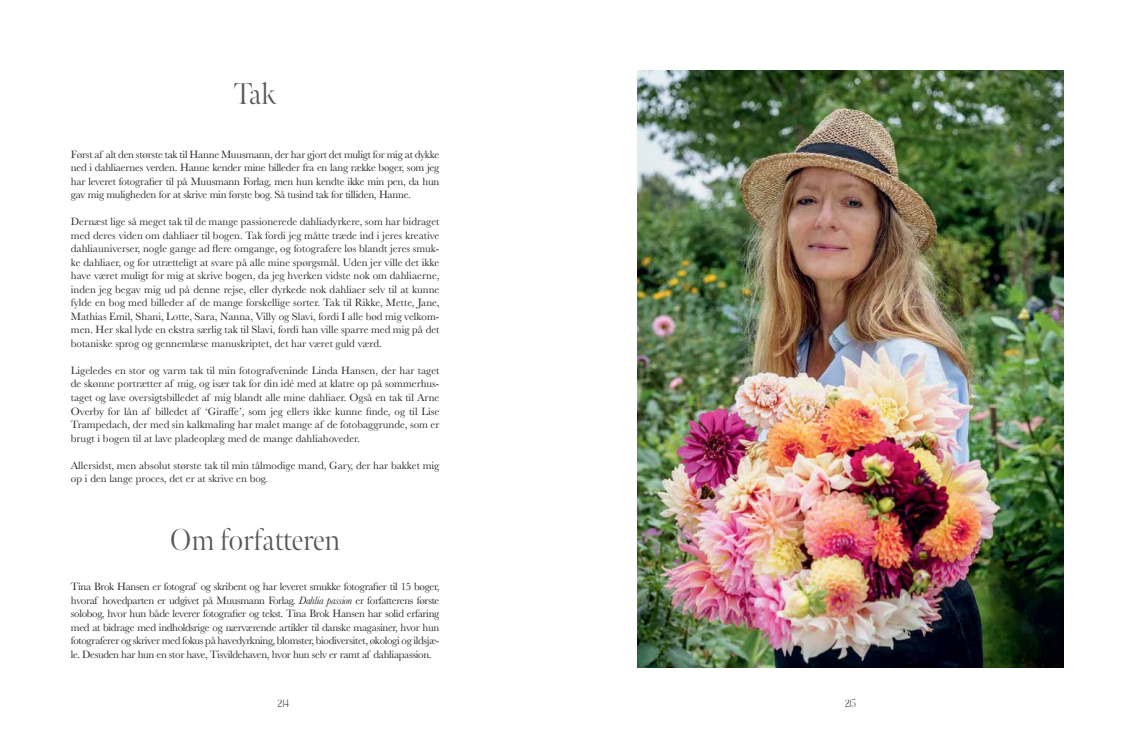
<style>
.page{position:relative;width:1134px;height:738px;background:#fff}
.page>*{position:absolute;margin:0;border:0;box-sizing:border-box;transform-origin:0 0}
.t1{font:300 30px "Meno Banner";color:#58595b}
.t2{font:11px/13.5px "Baskerville";color:#292829;text-align:justify}
.t3{font:11px "Des Morgan";color:#000}
.s1{font-style:italic}
</style>
<div class="page">
<img style="left:638px;top:71px;width:425px;height:595px">
<h1 class="t1" style="left:234px;top:75px;width:44px">Tak</h1>
<p class="t2" style="left:71px;top:147px;width:370px">Først af alt den største tak til Hanne Muusmann, der har gjort det muligt for mig at dykke ned i dahliaernes verden. Hanne kender mine billeder fra en lang række bøger, som jeg har leveret fotografier til på Muusmann Forlag, men hun kendte ikke min pen, da hun gav mig muligheden for at skrive min første bog. Så tusind tak for tilliden, Hanne.</p>
<p class="t2" style="left:71px;top:215px;width:370px">Dernæst lige så meget tak til de mange passionerede dahliadyrkere, som har bidraget med deres viden om dahliaer til bogen. Tak fordi jeg måtte træde ind i jeres kreative dahliauniverser, nogle gange ad flere omgange, og fotografere løs blandt jeres smuk&shy;ke dahliaer, og for utrætteligt at svare på alle mine spørgsmål. Uden jer ville det ikke have været muligt for mig at skrive bogen, da jeg hverken vidste nok om dahliaerne, inden jeg begav mig ud på denne rejse, eller dyrkede nok dahliaer selv til at kunne fylde en bog med billeder af de mange forskellige sorter. Tak til Rikke, Mette, Jane, Mathias Emil, Shani, Lotte, Sara, Nanna, Villy og Slavi, fordi I alle bød mig velkom&shy;men. Her skal lyde en ekstra særlig tak til Slavi, fordi han ville sparre med mig på det botaniske sprog og gennemlæse manuskriptet, det har været guld værd.</p>
<p class="t2" style="left:71px;top:363px;width:370px">Ligeledes en stor og varm tak til min fotografveninde Linda Hansen, der har taget de skønne portrætter af mig, og især tak for din idé med at klatre op på sommerhus&shy;taget og lave oversigtsbilledet af mig blandt alle mine dahliaer. Også en tak til Arne Overby for lån af billedet af ‘Giraffe’, som jeg ellers ikke kunne finde, og til Lise Trampedach, der med sin kalkmaling har malet mange af de fotobaggrunde, som er brugt i bogen til at lave pladeoplæg med de mange dahliahoveder.</p>
<p class="t2" style="left:71px;top:458px;width:370px">Allersidst, men absolut største tak til min tålmodige mand, Gary, der har bakket mig op i den lange proces, det er at skrive en bog.</p>
<h1 class="t1" style="left:170px;top:521px;width:171px">Om forfatteren</h1>
<p class="t2" style="left:71px;top:579px;width:370px">Tina Brok Hansen er fotograf og skribent og har leveret smukke fotografier til 15 bøger, hvoraf hovedparten er udgivet på Muusmann Forlag. <span class="s1">Dahlia passion</span> er forfatterens første solobog, hvor hun både leverer fotografier og tekst. Tina Brok Hansen har solid erfaring med at bidrage med indholdsrige og nærværende artikler til danske magasiner, hvor hun fotograferer og skriver med fokus på havedyrkning, blomster, biodiversitet, økologi og ildsjæ&shy;le. Desuden har hun en stor have, Tisvildehaven, hvor hun selv er ramt af dahliapassion.</p>
<p class="t3" style="left:278px;top:697px;width:13px">214</p>
<p class="t3" style="left:845px;top:697px;width:12px">215</p>
</div>
